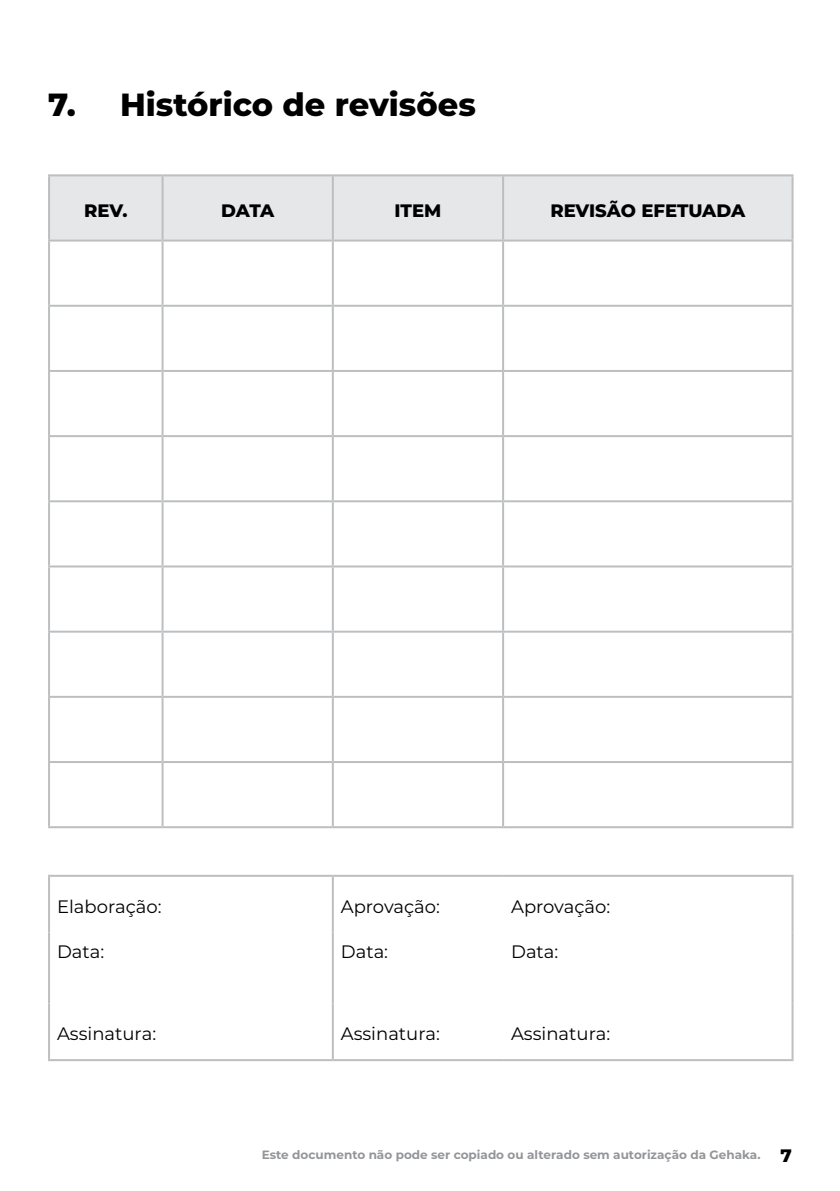
<style>
.page{position:relative;width:840px;height:1191px;background:#fff}
.page>*{position:absolute;margin:0;border:0;box-sizing:border-box;transform-origin:0 0}
.t1{font:800 32px "Montserrat";color:#000}
.t2{font:18px "Montserrat";color:#000}
.t3{font:800 18px "Montserrat";color:#000}
.t4{font:700 12px "Montserrat";color:#939598}
.s1{font-weight:800;font-size:18px;color:#000}
</style>
<div class="page">
<div style="left:50px;top:176px;width:741px;height:63px;background:#e6e7e8"></div>
<hr style="left:48px;top:174px;width:114px;height:2px;background:#bcbec0">
<hr style="left:48px;top:176px;width:2px;height:63px;background:#bcbec0">
<hr style="left:162px;top:174px;width:170px;height:2px;background:#bcbec0">
<hr style="left:161px;top:176px;width:2px;height:63px;background:#bcbec0">
<hr style="left:332px;top:174px;width:171px;height:2px;background:#bcbec0">
<hr style="left:331px;top:176px;width:2px;height:63px;background:#bcbec0">
<hr style="left:503px;top:174px;width:290px;height:2px;background:#bcbec0">
<hr style="left:502px;top:176px;width:2px;height:63px;background:#bcbec0">
<hr style="left:791px;top:176px;width:2px;height:63px;background:#bcbec0">
<hr style="left:48px;top:239px;width:114px;height:2px;background:#bcbec0">
<hr style="left:48px;top:241px;width:2px;height:64px;background:#bcbec0">
<hr style="left:162px;top:239px;width:170px;height:2px;background:#bcbec0">
<hr style="left:161px;top:241px;width:2px;height:64px;background:#bcbec0">
<hr style="left:332px;top:239px;width:171px;height:2px;background:#bcbec0">
<hr style="left:331px;top:241px;width:2px;height:64px;background:#bcbec0">
<hr style="left:503px;top:239px;width:290px;height:2px;background:#bcbec0">
<hr style="left:502px;top:241px;width:2px;height:64px;background:#bcbec0">
<hr style="left:791px;top:241px;width:2px;height:64px;background:#bcbec0">
<hr style="left:48px;top:305px;width:114px;height:2px;background:#bcbec0">
<hr style="left:48px;top:307px;width:2px;height:63px;background:#bcbec0">
<hr style="left:162px;top:305px;width:170px;height:2px;background:#bcbec0">
<hr style="left:161px;top:307px;width:2px;height:63px;background:#bcbec0">
<hr style="left:332px;top:305px;width:171px;height:2px;background:#bcbec0">
<hr style="left:331px;top:307px;width:2px;height:63px;background:#bcbec0">
<hr style="left:503px;top:305px;width:290px;height:2px;background:#bcbec0">
<hr style="left:502px;top:307px;width:2px;height:63px;background:#bcbec0">
<hr style="left:791px;top:307px;width:2px;height:63px;background:#bcbec0">
<hr style="left:48px;top:370px;width:114px;height:2px;background:#bcbec0">
<hr style="left:48px;top:372px;width:2px;height:63px;background:#bcbec0">
<hr style="left:162px;top:370px;width:170px;height:2px;background:#bcbec0">
<hr style="left:161px;top:372px;width:2px;height:63px;background:#bcbec0">
<hr style="left:332px;top:370px;width:171px;height:2px;background:#bcbec0">
<hr style="left:331px;top:372px;width:2px;height:63px;background:#bcbec0">
<hr style="left:503px;top:370px;width:290px;height:2px;background:#bcbec0">
<hr style="left:502px;top:372px;width:2px;height:63px;background:#bcbec0">
<hr style="left:791px;top:372px;width:2px;height:63px;background:#bcbec0">
<hr style="left:48px;top:435px;width:114px;height:2px;background:#bcbec0">
<hr style="left:48px;top:437px;width:2px;height:63px;background:#bcbec0">
<hr style="left:162px;top:435px;width:170px;height:2px;background:#bcbec0">
<hr style="left:161px;top:437px;width:2px;height:63px;background:#bcbec0">
<hr style="left:332px;top:435px;width:171px;height:2px;background:#bcbec0">
<hr style="left:331px;top:437px;width:2px;height:63px;background:#bcbec0">
<hr style="left:503px;top:435px;width:290px;height:2px;background:#bcbec0">
<hr style="left:502px;top:437px;width:2px;height:63px;background:#bcbec0">
<hr style="left:791px;top:437px;width:2px;height:63px;background:#bcbec0">
<hr style="left:48px;top:500px;width:114px;height:2px;background:#bcbec0">
<hr style="left:48px;top:502px;width:2px;height:63px;background:#bcbec0">
<hr style="left:162px;top:500px;width:170px;height:2px;background:#bcbec0">
<hr style="left:161px;top:502px;width:2px;height:63px;background:#bcbec0">
<hr style="left:332px;top:500px;width:171px;height:2px;background:#bcbec0">
<hr style="left:331px;top:502px;width:2px;height:63px;background:#bcbec0">
<hr style="left:503px;top:500px;width:290px;height:2px;background:#bcbec0">
<hr style="left:502px;top:502px;width:2px;height:63px;background:#bcbec0">
<hr style="left:791px;top:502px;width:2px;height:63px;background:#bcbec0">
<hr style="left:48px;top:565px;width:114px;height:2px;background:#bcbec0">
<hr style="left:48px;top:567px;width:2px;height:63px;background:#bcbec0">
<hr style="left:162px;top:565px;width:170px;height:2px;background:#bcbec0">
<hr style="left:161px;top:567px;width:2px;height:63px;background:#bcbec0">
<hr style="left:332px;top:565px;width:171px;height:2px;background:#bcbec0">
<hr style="left:331px;top:567px;width:2px;height:63px;background:#bcbec0">
<hr style="left:503px;top:565px;width:290px;height:2px;background:#bcbec0">
<hr style="left:502px;top:567px;width:2px;height:63px;background:#bcbec0">
<hr style="left:791px;top:567px;width:2px;height:63px;background:#bcbec0">
<hr style="left:48px;top:630px;width:114px;height:2px;background:#bcbec0">
<hr style="left:48px;top:632px;width:2px;height:64px;background:#bcbec0">
<hr style="left:162px;top:630px;width:170px;height:2px;background:#bcbec0">
<hr style="left:161px;top:632px;width:2px;height:64px;background:#bcbec0">
<hr style="left:332px;top:630px;width:171px;height:2px;background:#bcbec0">
<hr style="left:331px;top:632px;width:2px;height:64px;background:#bcbec0">
<hr style="left:503px;top:630px;width:290px;height:2px;background:#bcbec0">
<hr style="left:502px;top:632px;width:2px;height:64px;background:#bcbec0">
<hr style="left:791px;top:632px;width:2px;height:64px;background:#bcbec0">
<hr style="left:48px;top:696px;width:114px;height:2px;background:#bcbec0">
<hr style="left:48px;top:698px;width:2px;height:63px;background:#bcbec0">
<hr style="left:162px;top:696px;width:170px;height:2px;background:#bcbec0">
<hr style="left:161px;top:698px;width:2px;height:63px;background:#bcbec0">
<hr style="left:332px;top:696px;width:171px;height:2px;background:#bcbec0">
<hr style="left:331px;top:698px;width:2px;height:63px;background:#bcbec0">
<hr style="left:503px;top:696px;width:290px;height:2px;background:#bcbec0">
<hr style="left:502px;top:698px;width:2px;height:63px;background:#bcbec0">
<hr style="left:791px;top:698px;width:2px;height:63px;background:#bcbec0">
<hr style="left:48px;top:761px;width:114px;height:2px;background:#bcbec0">
<hr style="left:48px;top:763px;width:2px;height:63px;background:#bcbec0">
<hr style="left:162px;top:761px;width:170px;height:2px;background:#bcbec0">
<hr style="left:161px;top:763px;width:2px;height:63px;background:#bcbec0">
<hr style="left:332px;top:761px;width:171px;height:2px;background:#bcbec0">
<hr style="left:331px;top:763px;width:2px;height:63px;background:#bcbec0">
<hr style="left:503px;top:761px;width:290px;height:2px;background:#bcbec0">
<hr style="left:502px;top:763px;width:2px;height:63px;background:#bcbec0">
<hr style="left:791px;top:763px;width:2px;height:63px;background:#bcbec0">
<hr style="left:48px;top:826px;width:114px;height:2px;background:#bcbec0">
<hr style="left:162px;top:826px;width:170px;height:2px;background:#bcbec0">
<hr style="left:332px;top:826px;width:171px;height:2px;background:#bcbec0">
<hr style="left:503px;top:826px;width:290px;height:2px;background:#bcbec0">
<hr style="left:331px;top:876px;width:2px;height:56px;background:#bcbec0">
<hr style="left:331px;top:932px;width:2px;height:71px;background:#bcbec0">
<hr style="left:331px;top:1003px;width:2px;height:56px;background:#bcbec0">
<hr style="left:48px;top:874px;width:284px;height:2px;background:#bcbec0">
<hr style="left:48px;top:876px;width:2px;height:56px;background:#bcbec0">
<hr style="left:332px;top:874px;width:171px;height:2px;background:#bcbec0">
<hr style="left:503px;top:874px;width:290px;height:2px;background:#bcbec0">
<hr style="left:791px;top:876px;width:2px;height:56px;background:#bcbec0">
<hr style="left:48px;top:932px;width:2px;height:71px;background:#bcbec0">
<hr style="left:791px;top:932px;width:2px;height:71px;background:#bcbec0">
<hr style="left:48px;top:1003px;width:2px;height:56px;background:#bcbec0">
<hr style="left:791px;top:1003px;width:2px;height:56px;background:#bcbec0">
<hr style="left:48px;top:1059px;width:284px;height:2px;background:#bcbec0">
<hr style="left:332px;top:1059px;width:171px;height:2px;background:#bcbec0">
<hr style="left:503px;top:1059px;width:290px;height:2px;background:#bcbec0">
<h1 class="t1" style="left:48px;top:81px;width:429px">7. Histórico de revisões</h1>
<p class="t3" style="left:84px;top:197px;width:45px">REV.</p>
<p class="t3" style="left:221px;top:197px;width:55px">DATA</p>
<p class="t3" style="left:394px;top:197px;width:48px">ITEM</p>
<p class="t3" style="left:550px;top:197px;width:196px">REVISÃO EFETUADA</p>
<p class="t2" style="left:57px;top:894px;width:106px">Elaboração:</p>
<p class="t2" style="left:340px;top:894px;width:101px">Aprovação:</p>
<p class="t2" style="left:511px;top:894px;width:101px">Aprovação:</p>
<p class="t2" style="left:57px;top:939px;width:49px">Data:</p>
<p class="t2" style="left:340px;top:939px;width:49px">Data:</p>
<p class="t2" style="left:511px;top:939px;width:49px">Data:</p>
<p class="t2" style="left:57px;top:1021px;width:100px">Assinatura:</p>
<p class="t2" style="left:340px;top:1021px;width:100px">Assinatura:</p>
<p class="t2" style="left:511px;top:1021px;width:100px">Assinatura:</p>
<p class="t4" style="left:262px;top:1145px;width:531px">Este documento não pode ser copiado ou alterado sem autorização da Gehaka. <span class="s1">7</span></p>
</div>
